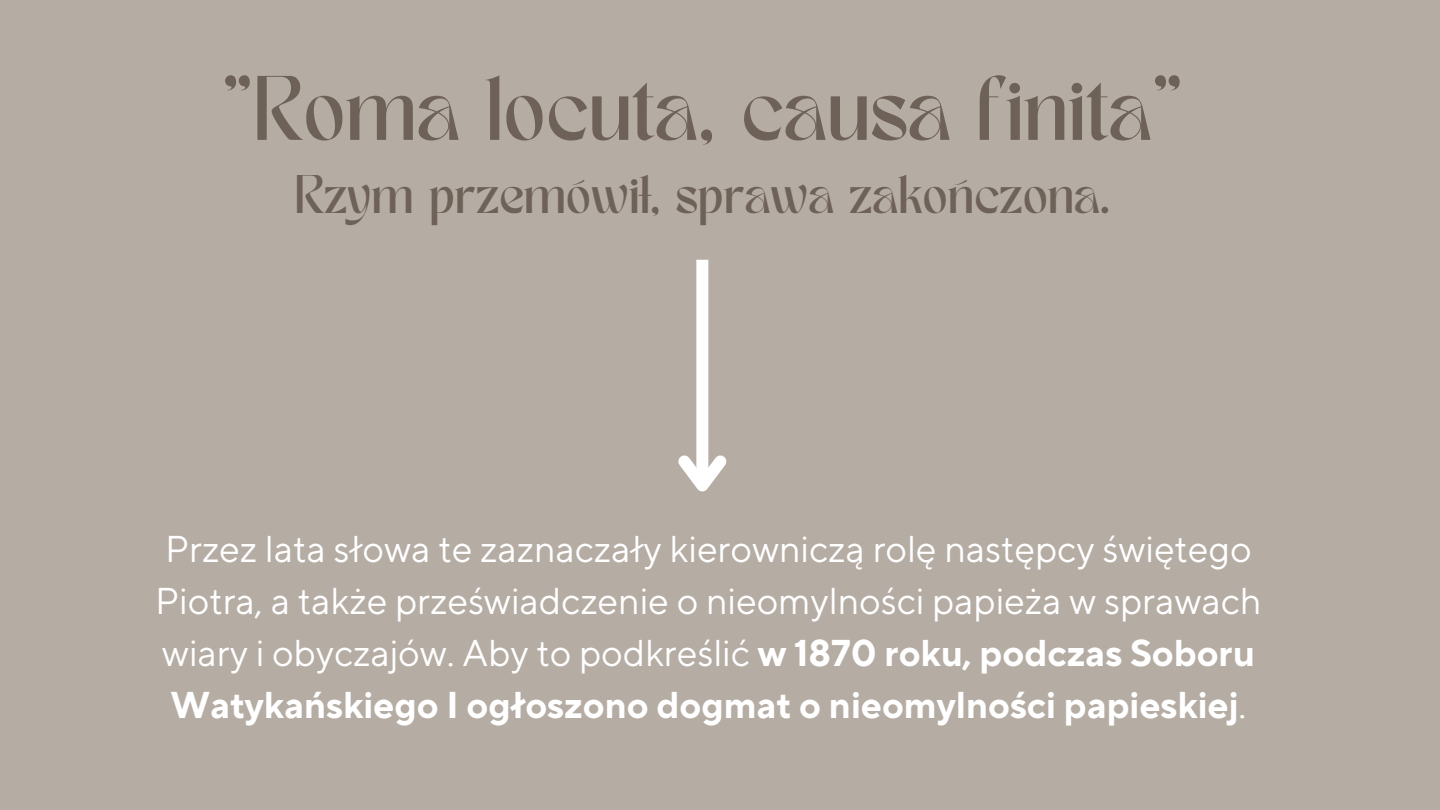
<style>
.page{position:relative;width:1440px;height:810px;background:#b5aca4}
.page>*{position:absolute;margin:0;border:0;box-sizing:border-box;transform-origin:0 0}
.t1{font:64px "TAN MERINGUE";color:#6e6258}
.t2{font:38px "TAN MERINGUE";color:#6e6258}
.t3{font:37.1px/51.8px "TT Norms Pro";color:#fff;text-align:center}
.s1{font-weight:700}
</style>
<div class="page">
<div style="left:696px;top:260px;width:12px;height:225px;background:#fff"></div>
<svg style="left:678px;top:445px;width:49px;height:47px"></svg>
<h1 class="t1" style="left:222px;top:75px;width:962px">"Roma locuta, causa finita"</h1>
<p class="t2" style="left:294px;top:174px;width:817px">Rzym przemówił, sprawa zakończona.</p>
<p class="t3" style="left:155px;top:525px;width:1108px">Przez lata słowa te zaznaczały kierowniczą rolę następcy świętego Piotra, a także przeświadczenie o nieomylności papieża w sprawach wiary i obyczajów. Aby to podkreślić <span class="s1">w 1870 roku, podczas Soboru Watykańskiego I ogłoszono dogmat o nieomylności papieskiej</span>.</p>
</div>
